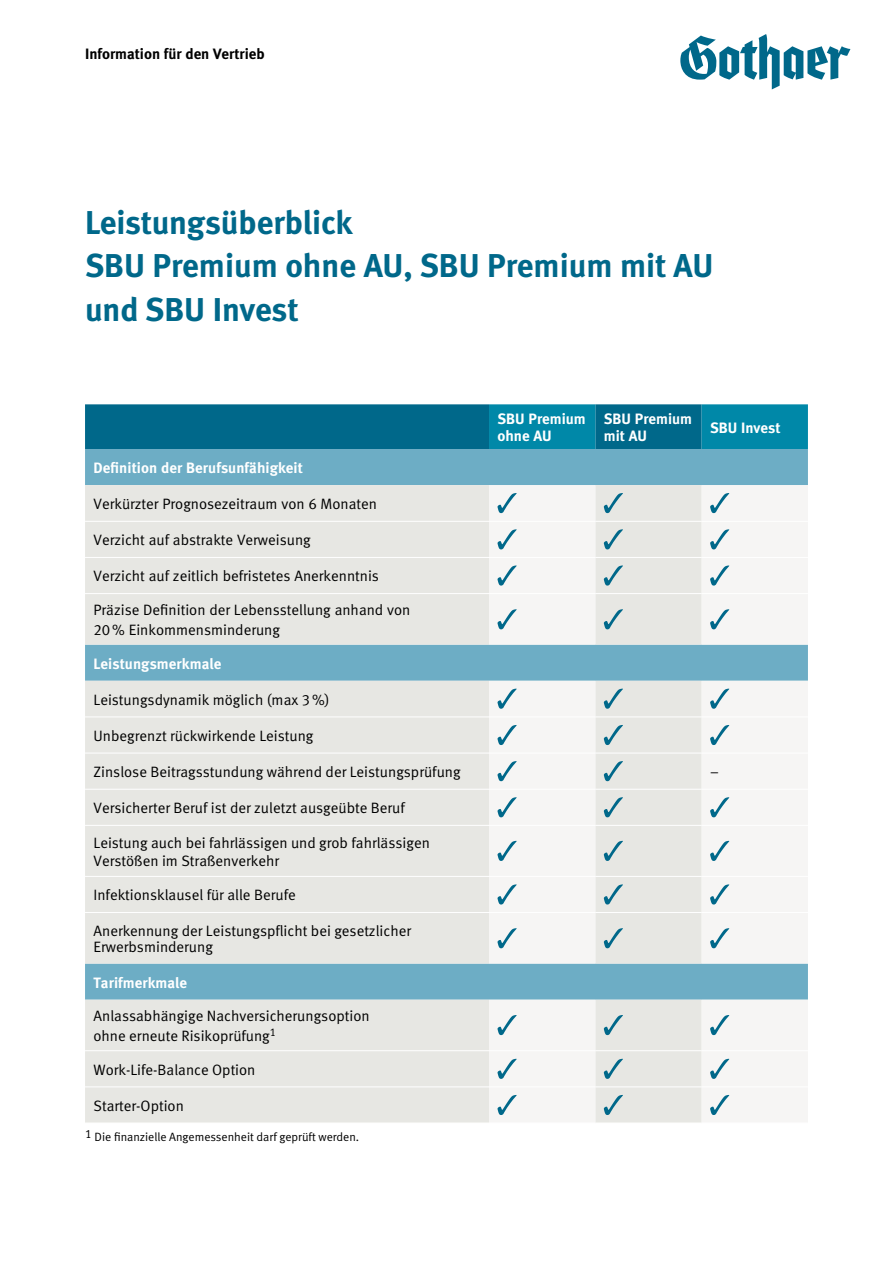
<style>
.page{position:relative;width:893px;height:1263px;background:#fff}
.page>*{position:absolute;margin:0;border:0;box-sizing:border-box;transform-origin:0 0}
.t1{font:33px/43.5px "Meta Bold LF";color:#00688a}
.t2{font:15px/19.5px "Meta Normal LF";color:#000}
.t3{font:15px/16.5px "Meta Bold LF";color:#fff}
.t4{font:700 15px "Meta";letter-spacing:.005em;color:#fff}
.t5{font:15px "Meta Bold LF";color:#000}
.t6{font:12px "Meta Normal LF";color:#000}
</style>
<div class="page">
<svg style="left:85px;top:404px;width:723px;height:45px;background:#027293"></svg>
<div style="left:85px;top:449px;width:723px;height:36px;background:#6dadc5"></div>
<svg style="left:85px;top:485px;width:404px;height:638px;background:#d9e0df"></svg>
<svg style="left:489px;top:485px;width:319px;height:638px;fill:#f6f5f4"></svg>
<hr style="left:85px;top:521px;width:404px;height:1px;background:#fff">
<hr style="left:489px;top:521px;width:106px;height:1px;background:#fff">
<hr style="left:595px;top:521px;width:107px;height:1px;background:#fff">
<hr style="left:702px;top:521px;width:106px;height:1px;background:#fff">
<hr style="left:85px;top:557px;width:404px;height:1px;background:#fff">
<hr style="left:489px;top:557px;width:106px;height:1px;background:#fff">
<hr style="left:595px;top:557px;width:107px;height:1px;background:#fff">
<hr style="left:702px;top:557px;width:106px;height:1px;background:#fff">
<hr style="left:85px;top:593px;width:404px;height:1px;background:#fff">
<hr style="left:489px;top:593px;width:106px;height:1px;background:#fff">
<hr style="left:595px;top:593px;width:107px;height:1px;background:#fff">
<hr style="left:702px;top:593px;width:106px;height:1px;background:#fff">
<hr style="left:489px;top:716px;width:106px;height:1px;background:#fff">
<hr style="left:595px;top:716px;width:107px;height:1px;background:#fff">
<hr style="left:702px;top:716px;width:106px;height:1px;background:#fff">
<hr style="left:489px;top:753px;width:106px;height:1px;background:#fff">
<hr style="left:595px;top:753px;width:107px;height:1px;background:#fff">
<hr style="left:702px;top:753px;width:106px;height:1px;background:#fff">
<hr style="left:489px;top:789px;width:106px;height:1px;background:#fff">
<hr style="left:595px;top:789px;width:107px;height:1px;background:#fff">
<hr style="left:702px;top:789px;width:106px;height:1px;background:#fff">
<hr style="left:489px;top:876px;width:106px;height:1px;background:#fff">
<hr style="left:595px;top:876px;width:107px;height:1px;background:#fff">
<hr style="left:702px;top:876px;width:106px;height:1px;background:#fff">
<hr style="left:489px;top:912px;width:106px;height:1px;background:#fff">
<hr style="left:595px;top:912px;width:107px;height:1px;background:#fff">
<hr style="left:702px;top:912px;width:106px;height:1px;background:#fff">
<hr style="left:489px;top:1050px;width:106px;height:1px;background:#fff">
<hr style="left:595px;top:1050px;width:107px;height:1px;background:#fff">
<hr style="left:702px;top:1050px;width:106px;height:1px;background:#fff">
<hr style="left:489px;top:1086px;width:106px;height:1px;background:#fff">
<hr style="left:595px;top:1086px;width:107px;height:1px;background:#fff">
<hr style="left:702px;top:1086px;width:106px;height:1px;background:#fff">
<hr style="left:85px;top:716px;width:404px;height:1px;background:#fff">
<hr style="left:85px;top:753px;width:404px;height:1px;background:#fff">
<hr style="left:85px;top:789px;width:404px;height:1px;background:#fff">
<hr style="left:85px;top:876px;width:404px;height:1px;background:#fff">
<hr style="left:85px;top:912px;width:404px;height:1px;background:#fff">
<hr style="left:85px;top:1050px;width:404px;height:1px;background:#fff">
<hr style="left:85px;top:1086px;width:404px;height:1px;background:#fff">
<hr style="left:85px;top:825px;width:404px;height:1px;background:#fff">
<hr style="left:489px;top:825px;width:106px;height:1px;background:#fff">
<hr style="left:595px;top:825px;width:107px;height:1px;background:#fff">
<hr style="left:702px;top:825px;width:106px;height:1px;background:#fff">
<svg style="left:497px;top:493px;width:20px;height:20px"></svg>
<svg style="left:604px;top:493px;width:19px;height:20px"></svg>
<svg style="left:710px;top:493px;width:19px;height:20px"></svg>
<svg style="left:497px;top:529px;width:20px;height:20px"></svg>
<svg style="left:604px;top:529px;width:19px;height:20px"></svg>
<svg style="left:710px;top:529px;width:19px;height:20px"></svg>
<svg style="left:497px;top:565px;width:20px;height:21px"></svg>
<svg style="left:604px;top:565px;width:19px;height:21px"></svg>
<svg style="left:710px;top:565px;width:19px;height:21px"></svg>
<svg style="left:497px;top:609px;width:20px;height:20px"></svg>
<svg style="left:604px;top:609px;width:19px;height:20px"></svg>
<svg style="left:710px;top:609px;width:19px;height:20px"></svg>
<svg style="left:497px;top:689px;width:20px;height:20px"></svg>
<svg style="left:604px;top:689px;width:19px;height:20px"></svg>
<svg style="left:710px;top:689px;width:19px;height:20px"></svg>
<svg style="left:497px;top:725px;width:20px;height:20px"></svg>
<svg style="left:604px;top:725px;width:19px;height:20px"></svg>
<svg style="left:710px;top:725px;width:19px;height:20px"></svg>
<svg style="left:497px;top:761px;width:20px;height:20px"></svg>
<svg style="left:604px;top:761px;width:19px;height:20px"></svg>
<svg style="left:497px;top:797px;width:20px;height:20px"></svg>
<svg style="left:604px;top:797px;width:19px;height:20px"></svg>
<svg style="left:710px;top:797px;width:19px;height:20px"></svg>
<svg style="left:497px;top:841px;width:20px;height:20px"></svg>
<svg style="left:604px;top:841px;width:19px;height:20px"></svg>
<svg style="left:710px;top:841px;width:19px;height:20px"></svg>
<svg style="left:497px;top:884px;width:20px;height:20px"></svg>
<svg style="left:604px;top:884px;width:19px;height:20px"></svg>
<svg style="left:710px;top:884px;width:19px;height:20px"></svg>
<svg style="left:497px;top:928px;width:20px;height:20px"></svg>
<svg style="left:604px;top:928px;width:19px;height:20px"></svg>
<svg style="left:710px;top:928px;width:19px;height:20px"></svg>
<svg style="left:497px;top:1015px;width:20px;height:20px"></svg>
<svg style="left:604px;top:1015px;width:19px;height:20px"></svg>
<svg style="left:710px;top:1015px;width:19px;height:20px"></svg>
<svg style="left:497px;top:1059px;width:20px;height:20px"></svg>
<svg style="left:604px;top:1059px;width:19px;height:20px"></svg>
<svg style="left:710px;top:1059px;width:19px;height:20px"></svg>
<svg style="left:497px;top:1095px;width:20px;height:20px"></svg>
<svg style="left:604px;top:1095px;width:19px;height:20px"></svg>
<svg style="left:710px;top:1095px;width:19px;height:20px"></svg>
<svg style="left:680px;top:34px;width:170px;height:55px"></svg>
<p class="t5" style="left:85px;top:44px;width:181px">Information für den Vertrieb</p>
<h1 class="t1" style="left:85px;top:200px;width:630px">Leistungsüberblick<br>SBU Premium ohne AU, SBU Premium mit AU und SBU Invest</h1>
<p class="t3" style="left:497px;top:411px;width:90px">SBU Premium ohne AU</p>
<p class="t3" style="left:604px;top:411px;width:90px">SBU Premium mit AU</p>
<p class="t3" style="left:710px;top:419px;width:72px">SBU Invest</p>
<p class="t3" style="left:94px;top:459px;width:211px">Definition der Berufsunfähigkeit</p>
<p class="t2" style="left:94px;top:494px;width:285px">Verkürzter Prognosezeitraum von 6 Monaten</p>
<p class="t2" style="left:94px;top:530px;width:219px">Verzicht auf abstrakte Verweisung</p>
<p class="t2" style="left:94px;top:566px;width:287px">Verzicht auf zeitlich befristetes Anerkenntnis</p>
<p class="t2" style="left:94px;top:600px;width:318px">Präzise Definition der Lebensstellung anhand von<br>20% Einkommensminderung</p>
<p class="t4" style="left:94px;top:654px;width:129px">Leistungsmerkmale</p>
<p class="t2" style="left:94px;top:689px;width:237px">Leistungsdynamik möglich (max 3%)</p>
<p class="t2" style="left:94px;top:726px;width:221px">Unbegrenzt rückwirkende Leistung</p>
<p class="t2" style="left:94px;top:762px;width:369px">Zinslose Beitragsstundung während der Leistungsprüfung</p>
<p class="t2" style="left:710px;top:762px;width:10px">–</p>
<p class="t2" style="left:94px;top:798px;width:313px">Versicherter Beruf ist der zuletzt ausgeübte Beruf</p>
<p class="t2" style="left:94px;top:833px;width:338px;line-height:18px">Leistung auch bei fahrlässigen und grob fahrlässigen<br>Verstößen im Straßenverkehr</p>
<p class="t2" style="left:94px;top:885px;width:204px">Infektionsklausel für alle Berufe</p>
<p class="t2" style="left:94px;top:922px;width:319px;line-height:16.5px">Anerkennung der Leistungspflicht bei gesetzlicher<br>Erwerbsminderung</p>
<p class="t4" style="left:94px;top:973px;width:95px">Tarifmerkmale</p>
<p class="t2" style="left:94px;top:1006px;width:278px">Anlassabhängige Nachversicherungsoption ohne erneute Risikoprüfung<sup>1</sup></p>
<p class="t2" style="left:94px;top:1059px;width:163px">Work-Life-Balance Option</p>
<p class="t2" style="left:94px;top:1096px;width:92px">Starter-Option</p>
<p class="t6" style="left:85px;top:1129px;width:276px">1 Die finanzielle Angemessenheit darf geprüft werden.</p>
</div>
